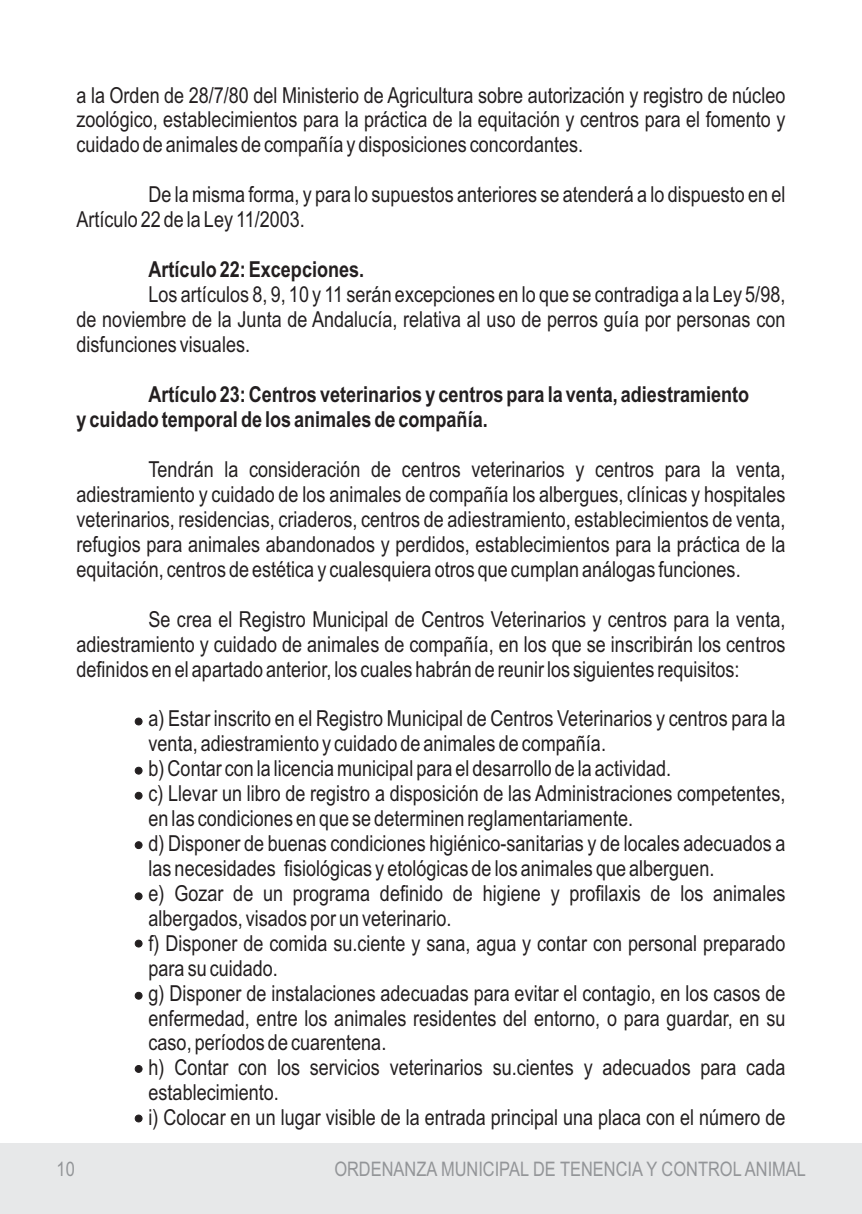
<style>
.page{position:relative;width:862px;height:1214px;background:#fff}
.page>*{position:absolute;margin:0;border:0;box-sizing:border-box;transform-origin:0 0}
.t1{font:22px/25px "Arial Narrow";color:#231f20;text-align:justify}
.t2{font:700 22px/25.2px "Arial Narrow";color:#231f20}
.t3{font:20px "Arial Narrow";color:#939598}
</style>
<div class="page">
<div style="left:0;top:1142px;width:862px;height:71px;background:#e7e8e9"></div>
<div style="left:135px;top:717px;width:7px;height:8px;background:#231f20;border:1px solid #231f20;border-radius:50%"></div>
<div style="left:135px;top:767px;width:7px;height:7px;background:#231f20;border:1px solid #231f20;border-radius:50%"></div>
<div style="left:135px;top:792px;width:7px;height:7px;background:#231f20;border:1px solid #231f20;border-radius:50%"></div>
<div style="left:135px;top:841px;width:7px;height:7px;background:#231f20;border:1px solid #231f20;border-radius:50%"></div>
<div style="left:135px;top:892px;width:7px;height:7px;background:#231f20;border:1px solid #231f20;border-radius:50%"></div>
<div style="left:135px;top:939px;width:7px;height:8px;background:#231f20;border:1px solid #231f20;border-radius:50%"></div>
<div style="left:135px;top:991px;width:7px;height:8px;background:#231f20;border:1px solid #231f20;border-radius:50%"></div>
<div style="left:135px;top:1065px;width:7px;height:7px;background:#231f20;border:1px solid #231f20;border-radius:50%"></div>
<div style="left:135px;top:1114px;width:7px;height:7px;background:#231f20;border:1px solid #231f20;border-radius:50%"></div>
<p class="t1" style="left:77px;top:84px;width:710px">a la Orden de 28/7/80 del Ministerio de Agricultura sobre autorización y registro de núcleo zoológico, establecimientos para la práctica de la equitación y centros para el fomento y cuidado de animales de compañía y disposiciones concordantes.</p>
<p class="t1" style="left:77px;top:184px;width:710px;text-indent:72px">De la misma forma, y para lo supuestos anteriores se atenderá a lo dispuesto en el<br>Artículo 22 de la Ley 11/2003.</p>
<p class="t2" style="left:149px;top:259px;width:217px">Artículo 22: Excepciones.</p>
<p class="t1" style="left:77px;top:284px;width:710px;text-indent:72px">Los artículos 8, 9, 10 y 11 serán excepciones en lo que se contradiga a la Ley 5/98, de noviembre de la Junta de Andalucía, relativa al uso de perros guía por personas con disfunciones visuales.</p>
<p class="t2" style="left:77px;top:384px;width:674px;text-indent:72px">Artículo 23: Centros veterinarios y centros para la venta, adiestramiento y cuidado temporal de los animales de compañía.</p>
<p class="t1" style="left:77px;top:459px;width:710px;text-indent:72px">Tendrán la consideración de centros veterinarios y centros para la venta, adiestramiento y cuidado de los animales de compañía los albergues, clínicas y hospitales veterinarios, residencias, criaderos, centros de adiestramiento, establecimientos de venta, refugios para animales abandonados y perdidos, establecimientos para la práctica de la equitación, centros de estética y cualesquiera otros que cumplan análogas funciones.</p>
<p class="t1" style="left:77px;top:608px;width:710px;text-indent:72px">Se crea el Registro Municipal de Centros Veterinarios y centros para la venta, adiestramiento y cuidado de animales de compañía, en los que se inscribirán los centros definidos en el apartado anterior, los cuales habrán de reunir los siguientes requisitos:</p>
<p class="t1" style="left:149px;top:708px;width:638px;text-align:left">a) Estar inscrito en el Registro Municipal de Centros Veterinarios y centros para la venta, adiestramiento y cuidado de animales de compañía.<br>b) Contar con la licencia municipal para el desarrollo de la actividad.<br>c) Llevar un libro de registro a disposición de las Administraciones competentes, en las condiciones en que se determinen reglamentariamente.<br>d) Disponer de buenas condiciones higiénico-sanitarias y de locales adecuados a las necesidades fisiológicas y etológicas de los animales que alberguen.<br>e) Gozar de un programa definido de higiene y profilaxis de los animales albergados, visados por un veterinario.<br>f) Disponer de comida su.ciente y sana, agua y contar con personal preparado para su cuidado.<br>g) Disponer de instalaciones adecuadas para evitar el contagio, en los casos de enfermedad, entre los animales residentes del entorno, o para guardar, en su caso, períodos de cuarentena.<br>h) Contar con los servicios veterinarios su.cientes y adecuados para cada establecimiento.<br>i) Colocar en un lugar visible de la entrada principal una placa con el número de</p>
<p class="t3" style="left:57px;top:1161px;width:20px">10</p>
<p class="t3" style="left:334px;top:1161px;width:473px">ORDENANZA MUNICIPAL DE TENENCIA Y CONTROL ANIMAL</p>
</div>
